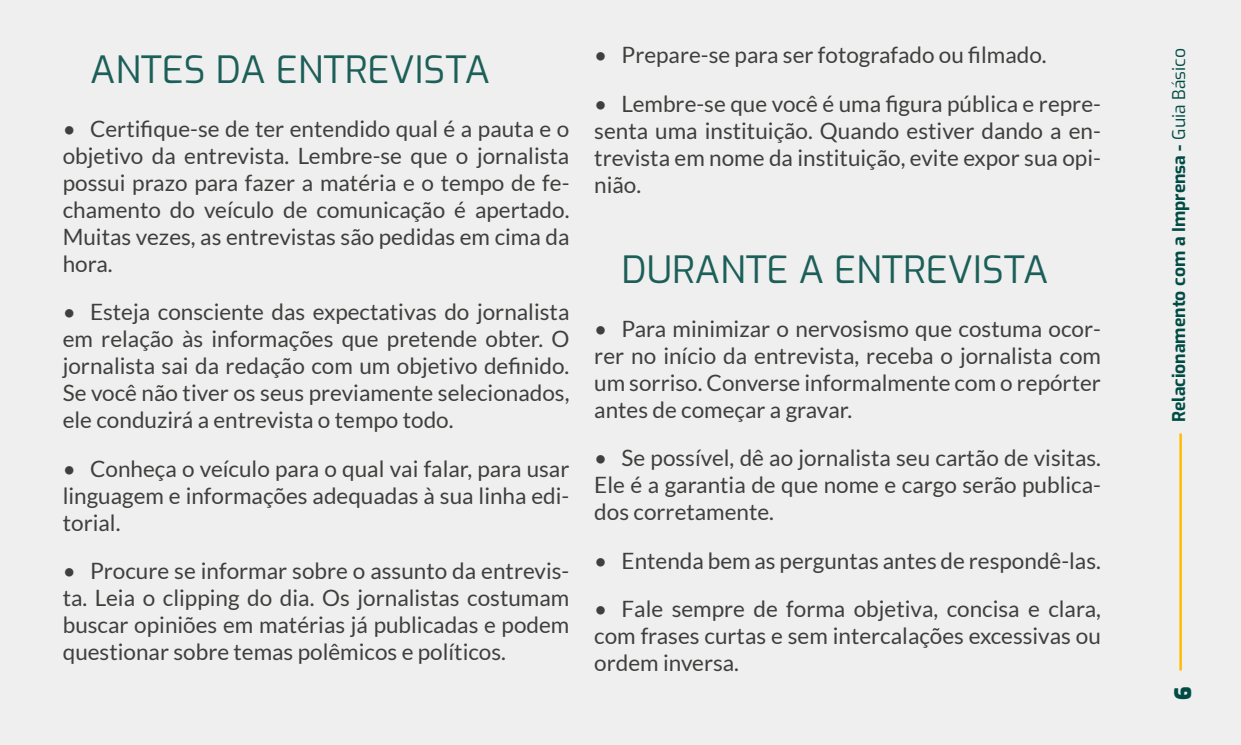
<style>
.page{position:relative;width:1241px;height:745px;background:#fff}
.page>*{position:absolute;margin:0;border:0;box-sizing:border-box;transform-origin:0 0}
.t1{font:37.5px "Exo";color:#1c5f58}
.t2{font:22.5px/27px "Lato";color:#3f3f3e;text-align:justify}
.t3{font:900 22.5px "Exo";color:#004b44}
.t4{font:700 17.5px "Exo";color:#004b44}
.s1{font-weight:400}
</style>
<div class="page">
<div style="left:0;top:0;width:1240px;height:744px;background:#efefef"></div>
<hr style="left:1240px;top:0;width:1px;height:744px;background:#efefef">
<hr style="left:1179px;top:433px;width:2px;height:237px;background:#ffbc01">
<h1 class="t1" style="left:90px;top:42px;width:401px">ANTES DA ENTREVISTA</h1>
<p class="t2" style="left:63px;top:115px;width:508px">• Certifique-se de ter entendido qual é a pauta e o objetivo da entrevista. Lembre-se que o jornalista possui prazo para fazer a matéria e o tempo de fe&shy;chamento do veículo de comunicação é apertado.<br>Muitas vezes, as entrevistas são pedidas em cima da hora.</p>
<p class="t2" style="left:63px;top:298px;width:508px">• Esteja consciente das expectativas do jornalista em relação às informações que pretende obter. O jornalista sai da redação com um objetivo definido.<br>Se você não tiver os seus previamente selecionados, ele conduzirá a entrevista o tempo todo.</p>
<p class="t2" style="left:63px;top:454px;width:508px">• Conheça o veículo para o qual vai falar, para usar linguagem e informações adequadas à sua linha edi&shy;torial.</p>
<p class="t2" style="left:63px;top:557px;width:508px">• Procure se informar sobre o assunto da entrevis&shy;ta. Leia o clipping do dia. Os jornalistas costumam buscar opiniões em matérias já publicadas e podem questionar sobre temas polêmicos e políticos.</p>
<p class="t2" style="left:594px;top:41px;width:454px">• Prepare-se para ser fotografado ou filmado.</p>
<p class="t2" style="left:594px;top:90px;width:508px">• Lembre-se que você é uma figura pública e repre&shy;senta uma instituição. Quando estiver dando a en&shy;trevista em nome da instituição, evite expor sua opi&shy;nião.</p>
<h1 class="t1" style="left:621px;top:242px;width:428px">DURANTE A ENTREVISTA</h1>
<p class="t2" style="left:594px;top:315px;width:508px">• Para minimizar o nervosismo que costuma ocor&shy;rer no início da entrevista, receba o jornalista com um sorriso. Converse informalmente com o repórter antes de começar a gravar.</p>
<p class="t2" style="left:594px;top:444px;width:508px">• Se possível, dê ao jornalista seu cartão de visitas.<br>Ele é a garantia de que nome e cargo serão publica&shy;dos corretamente.</p>
<p class="t2" style="left:594px;top:546px;width:508px">• Entenda bem as perguntas antes de respondê-las.</p>
<p class="t2" style="left:594px;top:594px;width:508px">• Fale sempre de forma objetiva, concisa e clara, com frases curtas e sem intercalações excessivas ou ordem inversa.</p>
<p class="t4" style="left:1165px;top:422px;width:375px;rotate:-90deg">Relacionamento com a Imprensa - <span class="s1">Guia Básico</span></p>
<p class="t3" style="left:1166px;top:699px;width:15px;rotate:-90deg">6</p>
</div>
